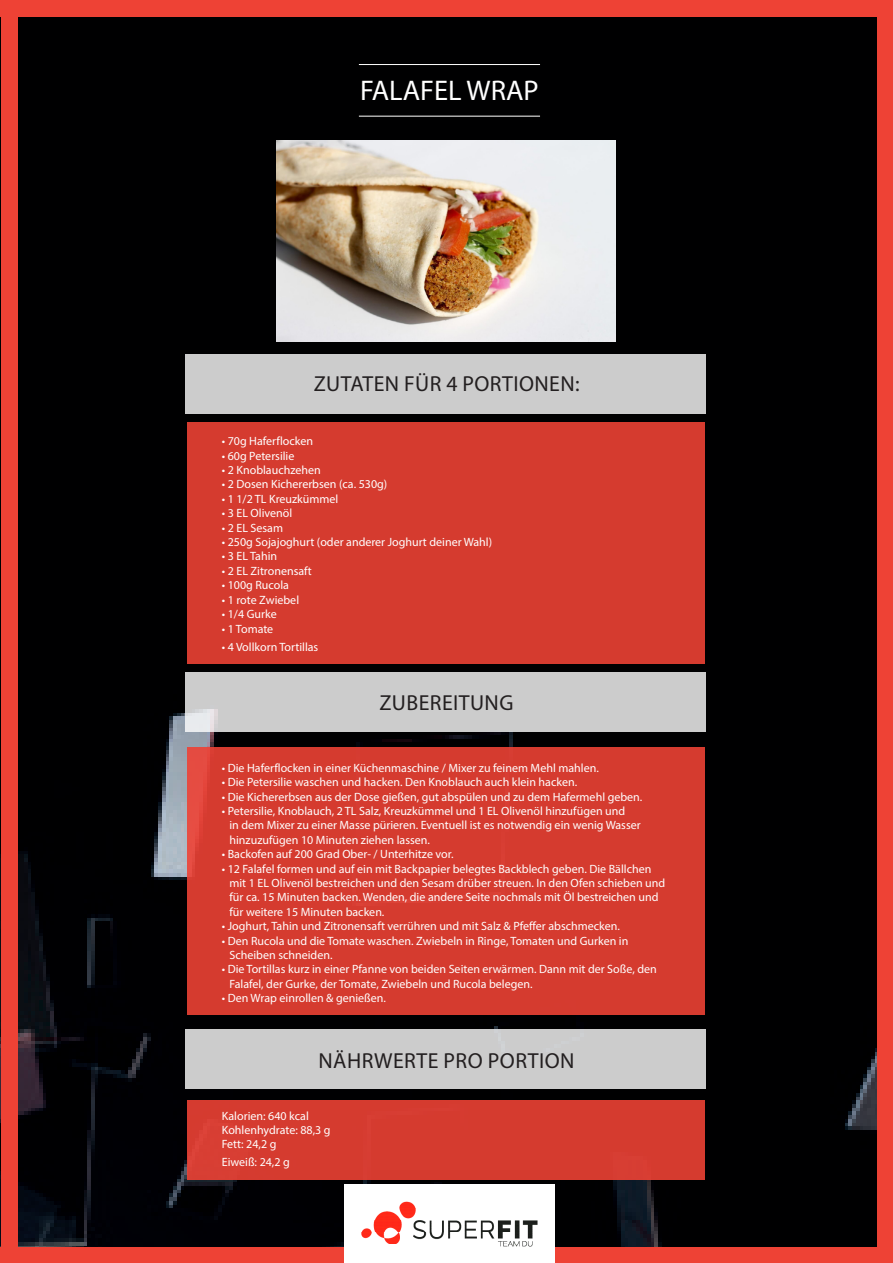
<style>
.page{position:relative;width:893px;height:1263px;background:#fff}
.page>*{position:absolute;margin:0;border:0;box-sizing:border-box;transform-origin:0 0}
.t1{font:28.5px "Myriad Pro";color:#fff}
.t2{font:21.75px "Myriad Pro";letter-spacing:.02em;color:#231f20}
.t3{font:12px "Myriad Pro";color:#fff}
</style>
<div class="page">
<div style="left:0;top:0;width:877px;height:1247px;background:#000001"></div>
<div style="left:186px;top:354px;width:520px;height:60px;background:#ccc"></div>
<div style="left:186px;top:672px;width:520px;height:60px;background:#ccc"></div>
<div style="left:186px;top:1029px;width:520px;height:60px;background:#ccc"></div>
<div style="left:187px;top:422px;width:517px;height:242px;background:#d53b2f"></div>
<div style="left:187px;top:747px;width:517px;height:267px;background:#d53b2f"></div>
<div style="left:187px;top:1100px;width:517px;height:79px;background:#d53b2f"></div>
<div style="left:1px;top:0;width:892px;height:16px;background:#ee4235"></div>
<div style="left:0;top:1247px;width:892px;height:16px;background:#ee4235"></div>
<div style="left:877px;top:0;width:16px;height:1263px;background:#ee4235"></div>
<div style="left:1px;top:1px;width:17px;height:1262px;background:#ee4235"></div>
<hr style="left:359px;top:116px;width:181px;height:1px;background:#fff">
<hr style="left:359px;top:64px;width:181px;height:1px;background:#fff">
<img style="left:345px;top:1185px;width:209px;height:78px">
<img style="left:276px;top:141px;width:340px;height:200px">
<p class="t1" style="left:360px;top:73px;width:180px">FALAFEL WRAP</p>
<p class="t2" style="left:314px;top:371px;width:267px">ZUTATEN FÜR 4 PORTIONEN:</p>
<p class="t3" style="left:222px;top:434px;width:93px">• 70g Haferflocken</p>
<p class="t3" style="left:222px;top:448px;width:74px">• 60g Petersilie</p>
<p class="t3" style="left:222px;top:463px;width:100px">• 2 Knoblauchzehen</p>
<p class="t3" style="left:222px;top:477px;width:167px">• 2 Dosen Kichererbsen (ca. 530g)</p>
<p class="t3" style="left:222px;top:491px;width:118px">• 1 1/2 TL Kreuzkümmel</p>
<p class="t3" style="left:222px;top:506px;width:72px">• 3 EL Olivenöl</p>
<p class="t3" style="left:222px;top:520px;width:63px">• 2 EL Sesam</p>
<p class="t3" style="left:222px;top:535px;width:272px">• 250g Sojajoghurt (oder anderer Joghurt deiner Wahl)</p>
<p class="t3" style="left:222px;top:549px;width:57px">• 3 EL Tahin</p>
<p class="t3" style="left:222px;top:563px;width:92px">• 2 EL Zitronensaft</p>
<p class="t3" style="left:222px;top:578px;width:69px">• 100g Rucola</p>
<p class="t3" style="left:222px;top:592px;width:79px">• 1 rote Zwiebel</p>
<p class="t3" style="left:222px;top:607px;width:56px">• 1/4 Gurke</p>
<p class="t3" style="left:222px;top:621px;width:53px">• 1 Tomate</p>
<p class="t3" style="left:222px;top:639px;width:98px">• 4 Vollkorn Tortillas</p>
<p class="t2" style="left:379px;top:690px;width:135px">ZUBEREITUNG</p>
<p class="t3" style="left:222px;top:760px;width:379px">• Die Haferflocken in einer Küchenmaschine / Mixer zu feinem Mehl mahlen.</p>
<p class="t3" style="left:222px;top:775px;width:357px">• Die Petersilie waschen und hacken. Den Knoblauch auch klein hacken.</p>
<p class="t3" style="left:222px;top:789px;width:422px">• Die Kichererbsen aus der Dose gießen, gut abspülen und zu dem Hafermehl geben.</p>
<p class="t3" style="left:222px;top:804px;width:405px">• Petersilie, Knoblauch, 2 TL Salz, Kreuzkümmel und 1 EL Olivenöl hinzufügen und</p>
<p class="t3" style="left:229px;top:818px;width:413px">in dem Mixer zu einer Masse pürieren. Eventuell ist es notwendig ein wenig Wasser</p>
<p class="t3" style="left:229px;top:832px;width:202px">hinzuzufügen 10 Minuten ziehen lassen.</p>
<p class="t3" style="left:222px;top:847px;width:233px">• Backofen auf 200 Grad Ober- / Unterhitze vor.</p>
<p class="t3" style="left:222px;top:861px;width:431px">• 12 Falafel formen und auf ein mit Backpapier belegtes Backblech geben. Die Bällchen</p>
<p class="t3" style="left:229px;top:876px;width:437px">mit 1 EL Olivenöl bestreichen und den Sesam drüber streuen. In den Ofen schieben und</p>
<p class="t3" style="left:229px;top:890px;width:431px">für ca. 15 Minuten backen. Wenden, die andere Seite nochmals mit Öl bestreichen und</p>
<p class="t3" style="left:229px;top:904px;width:157px">für weitere 15 Minuten backen.</p>
<p class="t3" style="left:222px;top:919px;width:400px">• Joghurt, Tahin und Zitronensaft verrühren und mit Salz &amp; Pfeffer abschmecken.</p>
<p class="t3" style="left:222px;top:933px;width:408px">• Den Rucola und die Tomate waschen. Zwiebeln in Ringe, Tomaten und Gurken in</p>
<p class="t3" style="left:229px;top:948px;width:105px">Scheiben schneiden.</p>
<p class="t3" style="left:222px;top:962px;width:436px">• Die Tortillas kurz in einer Pfanne von beiden Seiten erwärmen. Dann mit der Soße, den</p>
<p class="t3" style="left:229px;top:976px;width:305px">Falafel, der Gurke, der Tomate, Zwiebeln und Rucola belegen.</p>
<p class="t3" style="left:222px;top:991px;width:166px">• Den Wrap einrollen &amp; genießen.</p>
<p class="t2" style="left:319px;top:1047px;width:257px">NÄHRWERTE PRO PORTION</p>
<p class="t3" style="left:222px;top:1108px;width:89px">Kalorien: 640 kcal</p>
<p class="t3" style="left:222px;top:1122px;width:110px">Kohlenhydrate: 88,3 g</p>
<p class="t3" style="left:222px;top:1137px;width:56px">Fett: 24,2 g</p>
<p class="t3" style="left:222px;top:1155px;width:70px">Eiweiß: 24,2 g</p>
</div>
